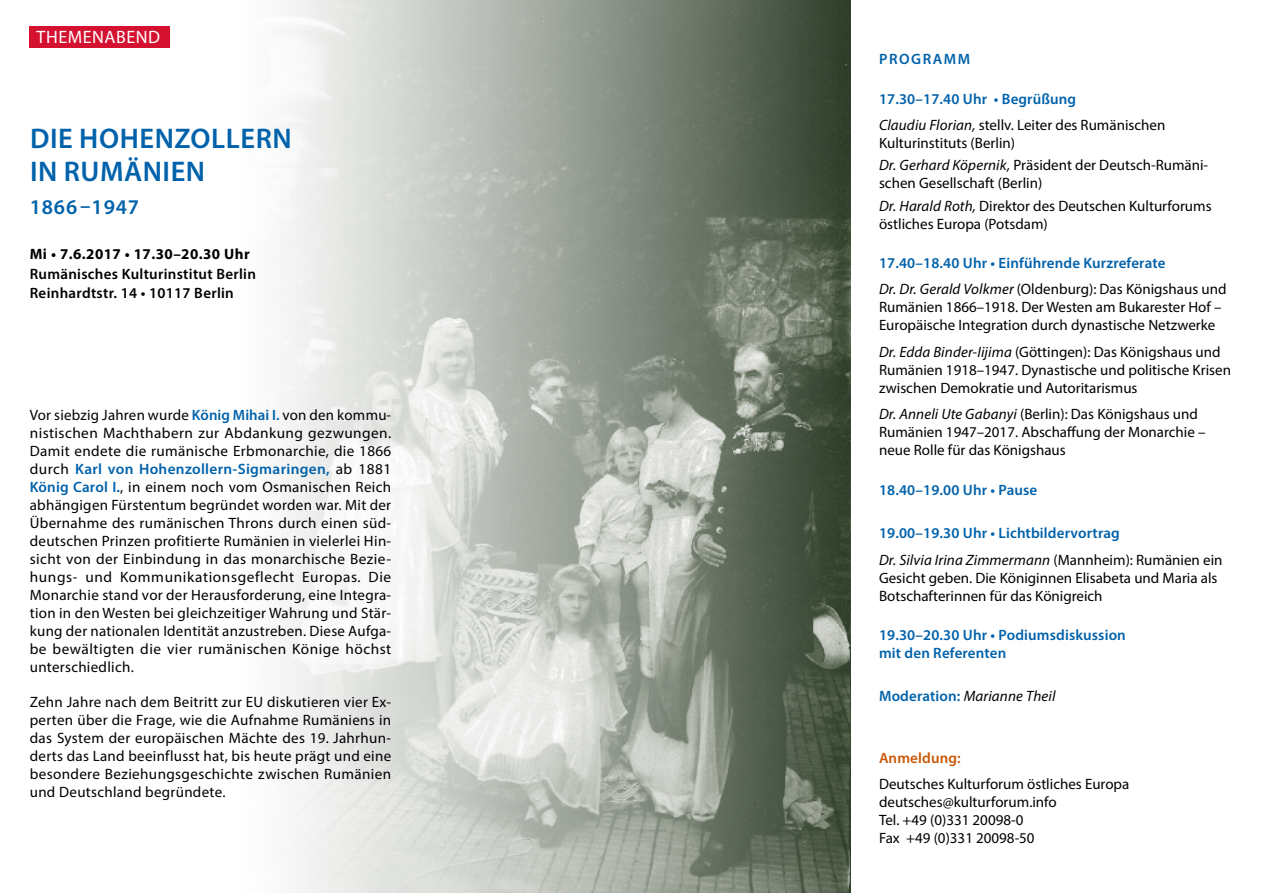
<style>
.page{position:relative;width:1263px;height:893px;background:#fff}
.page>*{position:absolute;margin:0;border:0;box-sizing:border-box;transform-origin:0 0}
.t1{font:600 28.5px/33px "Myriad Pro";letter-spacing:.02em;color:#0062ab}
.t2{font:600 21px "Myriad Pro";letter-spacing:.04em;color:#0062ab}
.t3{font:18px "Myriad Pro";letter-spacing:.03em;color:#fff}
.t4{font:15px/18px "Myriad Pro";color:#000}
.t5{font:600 15px/26.5px "Myriad Pro";letter-spacing:.01em;color:#0062ab}
.t6{font:600 15px/19.5px "Myriad Pro";letter-spacing:.02em;color:#000}
.t7{font:700 15px "Myriad Pro";letter-spacing:.03em;color:#000}
.t8{font:italic 15px "Myriad Pro";letter-spacing:.01em;color:#000}
.t9{font:600 15px "Myriad Pro";letter-spacing:.01em;color:#c85805}
.t10{font:600 15px "Myriad Pro";letter-spacing:.1em;color:#0062ab}
.s1{font-weight:600;color:#0062ab}
.s2{font-style:italic}
.s3{font-weight:400;font-style:italic;color:#000}
.s4{font-weight:400;color:#000}
.s5{font-weight:600;font-style:normal;color:#0062ab}
</style>
<div class="page">
<img style="left:281px;top:0;width:570px;height:893px">
<div style="left:30px;top:26px;width:140px;height:21px;background:#d51130"></div>
<p class="t3" style="left:37px;top:26px;width:125px">THEMENABEND</p>
<h1 class="t1" style="left:30px;top:121px;width:263px">DIE HOHENZOLLERN<br>IN RUMÄNIEN</h1>
<h2 class="t2" style="left:30px;top:194px;width:111px">1866–1947</h2>
<p class="t7" style="left:30px;top:245px;width:222px">Mi • 7.6.2017 • 17.30–20.30 Uhr</p>
<p class="t6" style="left:30px;top:264px;width:228px">Rumänisches Kulturinstitut Berlin<br>Reinhardtstr. 14 • 10117 Berlin</p>
<p class="t4" style="left:30px;top:405px;width:363px;text-align:justify">Vor siebzig Jahren wurde <span class="s1">König Mihai I.</span> von den kommu&shy;nistischen Machthabern zur Abdankung gezwungen.<br>Damit endete die rumänische Erbmonarchie, die 1866 durch <span class="s1">Karl von Hohenzollern-Sigmaringen,</span> ab 1881<br><span class="s1">König Carol I.</span>, in einem noch vom Osmanischen Reich abhängigen Fürstentum begründet worden war. Mit der Übernahme des rumänischen Throns durch einen süd&shy;deutschen Prinzen profitierte Rumänien in vielerlei Hin&shy;sicht von der Einbindung in das monarchische Bezie&shy;hungs- und Kommunikationsgeflecht Europas. Die Monarchie stand vor der Herausforderung, eine Integra&shy;tion in den Westen bei gleichzeitiger Wahrung und Stär&shy;kung der nationalen Identität anzustreben. Diese Aufga&shy;be bewältigten die vier rumänischen Könige höchst unterschiedlich.</p>
<p class="t4" style="left:30px;top:692px;width:363px;text-align:justify">Zehn Jahre nach dem Beitritt zur EU diskutieren vier Ex&shy;perten über die Frage, wie die Aufnahme Rumäniens in das System der europäischen Mächte des 19. Jahrhun&shy;derts das Land beeinflusst hat, bis heute prägt und eine besondere Beziehungsgeschichte zwischen Rumänien und Deutschland begründete.</p>
<p class="t10" style="left:879px;top:50px;width:92px">PROGRAMM</p>
<p class="t4" style="left:879px;top:85px;width:288px;line-height:26.5px"><span class="s1">17.30–17.40 Uhr • Begrüßung<br></span><span class="s2">Claudiu Florian,</span> stellv. Leiter des Rumänischen</p>
<p class="t4" style="left:879px;top:132px;width:331px;line-height:22.2px">Kulturinstituts (Berlin)<br><span class="s2">Dr. Gerhard Köpernik,</span> Präsident der Deutsch-Rumäni-</p>
<p class="t4" style="left:879px;top:172px;width:334px;line-height:22.2px">schen Gesellschaft (Berlin)<br><span class="s2">Dr. Harald Roth,</span> Direktor des Deutschen Kulturforums</p>
<p class="t4" style="left:879px;top:214px;width:170px">östliches Europa (Potsdam)</p>
<p class="t5" style="left:879px;top:249px;width:349px">17.40–18.40 Uhr • Einführende Kurzreferate<br><span class="s3">Dr. Dr. Gerald Volkmer</span> <span class="s4">(Oldenburg): Das Königshaus und</span></p>
<p class="t4" style="left:879px;top:298px;width:344px">Rumänien 1866–1918. Der Westen am Bukarester Hof –<br>Europäische Integration durch dynastische Netzwerke</p>
<p class="t4" style="left:879px;top:343px;width:353px"><span class="s2">Dr. Edda Binder-Iijima</span> (Göttingen): Das Königshaus und<br>Rumänien 1918–1947. Dynastische und politische Krisen zwischen Demokratie und Autoritarismus</p>
<p class="t4" style="left:879px;top:405px;width:328px"><span class="s2">Dr. Anneli Ute Gabanyi</span> (Berlin): Das Königshaus und<br>Rumänien 1947–2017. Abschaffung der Monarchie – neue Rolle für das Königshaus</p>
<p class="t5" style="left:879px;top:476px;width:160px">18.40–19.00 Uhr • Pause</p>
<p class="t5" style="left:879px;top:519px;width:345px">19.00–19.30 Uhr • Lichtbildervortrag<br><span class="s3">Dr. Silvia Irina Zimmermann</span> <span class="s4">(Mannheim): Rumänien ein</span></p>
<p class="t4" style="left:879px;top:568px;width:340px">Gesicht geben. Die Königinnen Elisabeta und Maria als<br>Botschafterinnen für das Königreich</p>
<p class="t5" style="left:879px;top:625px;width:248px;line-height:18px">19.30–20.30 Uhr • Podiumsdiskussion mit den Referenten</p>
<p class="t8" style="left:879px;top:687px;width:178px"><span class="s5">Moderation:</span> Marianne Theil</p>
<p class="t9" style="left:879px;top:748px;width:83px">Anmeldung:</p>
<p class="t4" style="left:879px;top:775px;width:252px">Deutsches Kulturforum östliches Europa deutsches@kulturforum.info<br>Tel. +49 (0)331 20098-0<br>Fax +49 (0)331 20098-50</p>
</div>
